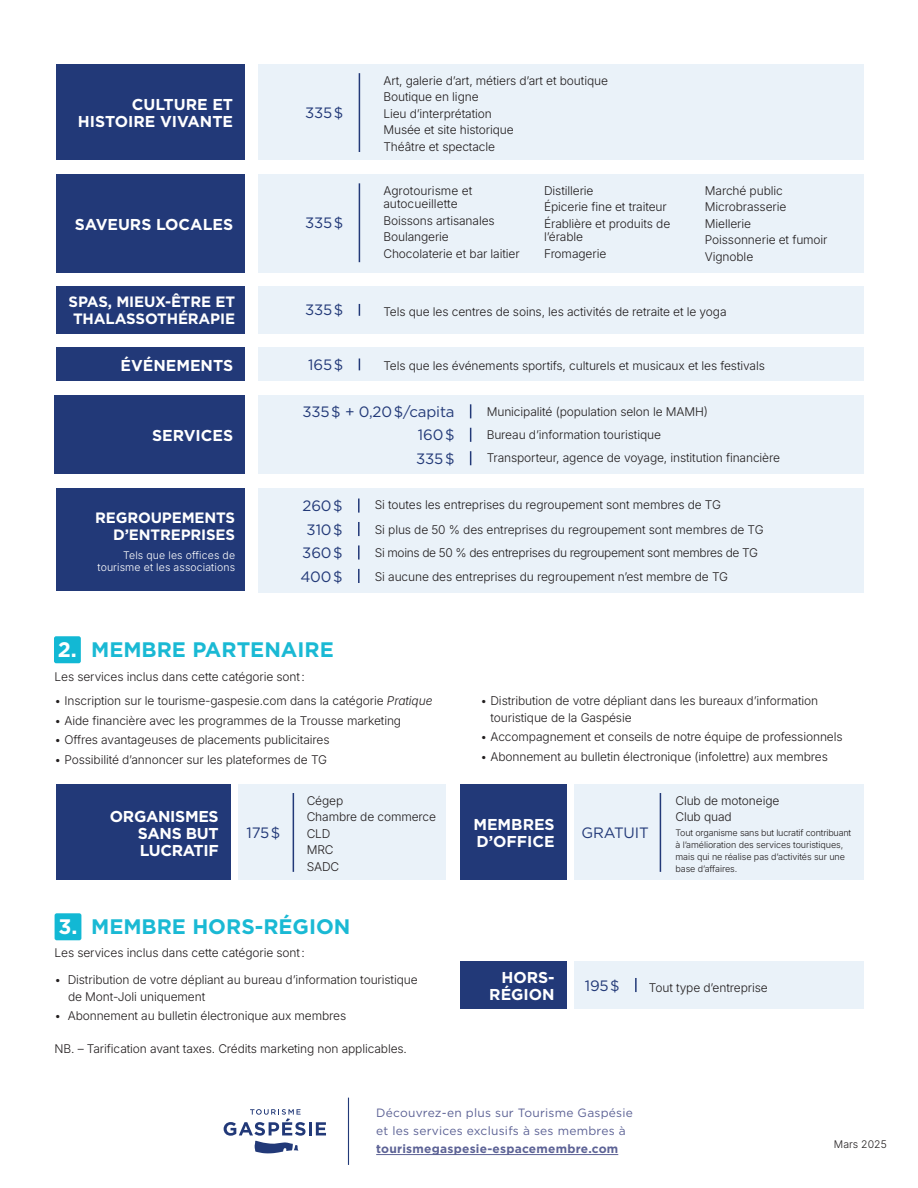
<style>
.page{position:relative;width:918px;height:1188px;background:#fff}
.page>*{position:absolute;margin:0;border:0;box-sizing:border-box;transform-origin:0 0}
.t1{font:700 21px "Gotham HTF";color:#1ab9d4}
.t2{font:700 21px "Gotham HTF";color:#fff}
.t3{font:700 15.75px/16.8px "Gotham HTF";color:#fff;text-align:right}
.t4{font:15px "Gotham HTF";letter-spacing:-.01em;color:#223978}
.t5{font:700 15px/16.8px "Gotham HTF";letter-spacing:-.01em;color:#fff;text-align:center}
.t6{font:12px/13.5px "Inter";letter-spacing:-.01em;color:#231f20}
.t7{font:12px/18px "Gotham HTF";letter-spacing:.02em;color:#5c6295}
.t8{font:12px "Inter";letter-spacing:-.03em;color:#231f20}
.t9{font:700 12px "Gotham HTF";letter-spacing:.02em;color:#5c6295}
.t10{font:10.5px/12px "Inter";letter-spacing:.01em;color:#fff;text-align:right}
.t11{font:10.5px "Inter";color:#231f20}
.t12{font:9px/12px "Inter";letter-spacing:-.01em;color:#231f20}
.s1{font-style:italic}
</style>
<div class="page">
<div style="left:55px;top:395px;width:190px;height:79px;background:#223978"></div>
<div style="left:259px;top:395px;width:605px;height:79px;background:#eaf2f9"></div>
<svg style="left:470px;top:404px;width:1px;height:14px"></svg>
<svg style="left:470px;top:428px;width:1px;height:14px"></svg>
<svg style="left:470px;top:451px;width:1px;height:14px"></svg>
<div style="left:259px;top:65px;width:605px;height:95px;background:#eaf2f9"></div>
<div style="left:56px;top:65px;width:189px;height:95px;background:#223978"></div>
<hr style="left:359px;top:73px;width:1px;height:79px;background:#223978">
<div style="left:56px;top:286px;width:189px;height:47px;background:#223978"></div>
<div style="left:259px;top:286px;width:605px;height:47px;background:#eaf2f9"></div>
<svg style="left:359px;top:304px;width:1px;height:12px"></svg>
<div style="left:259px;top:348px;width:605px;height:33px;background:#eaf2f9"></div>
<div style="left:56px;top:348px;width:189px;height:33px;background:#223978"></div>
<svg style="left:359px;top:358px;width:1px;height:12px"></svg>
<div style="left:259px;top:174px;width:605px;height:98px;background:#eaf2f9"></div>
<div style="left:56px;top:174px;width:189px;height:98px;background:#223978"></div>
<hr style="left:359px;top:183px;width:1px;height:79px;background:#223978">
<div style="left:259px;top:489px;width:605px;height:104px;background:#eaf2f9"></div>
<div style="left:56px;top:489px;width:189px;height:102px;background:#223978"></div>
<svg style="left:358px;top:499px;width:2px;height:14px"></svg>
<svg style="left:358px;top:522px;width:2px;height:14px"></svg>
<svg style="left:358px;top:545px;width:2px;height:15px"></svg>
<svg style="left:358px;top:569px;width:2px;height:14px"></svg>
<div style="left:238px;top:785px;width:208px;height:95px;background:#eaf2f9"></div>
<div style="left:574px;top:785px;width:290px;height:95px;background:#eaf2f9"></div>
<div style="left:56px;top:785px;width:174px;height:95px;background:#223978"></div>
<div style="left:460px;top:785px;width:106px;height:95px;background:#223978"></div>
<hr style="left:293px;top:793px;width:1px;height:79px;background:#223978">
<hr style="left:660px;top:793px;width:1px;height:79px;background:#223978">
<div style="left:574px;top:961px;width:290px;height:47px;background:#eaf2f9"></div>
<div style="left:460px;top:961px;width:106px;height:47px;background:#223978"></div>
<svg style="left:635px;top:978px;width:2px;height:14px"></svg>
<svg style="left:224px;top:1109px;width:102px;height:44px"></svg>
<hr style="left:376px;top:1154px;width:242px;height:1px;background:#5c6295">
<hr style="left:348px;top:1098px;width:1px;height:67px;background:#223978">
<div style="left:54px;top:636px;width:27px;height:27px;background:#12b8d4;border-radius:2px"></div>
<div style="left:55px;top:913px;width:26px;height:27px;background:#12b8d4;border-radius:2px"></div>
<p class="t3" style="left:78px;top:96px;width:157px">CULTURE ET<br>HISTOIRE VIVANTE</p>
<p class="t3" style="left:75px;top:215px;width:160px">SAVEURS LOCALES</p>
<p class="t4" style="left:305px;top:105px;width:40px">335$</p>
<p class="t4" style="left:305px;top:215px;width:40px">335$</p>
<p class="t5" style="left:69px;top:293px;width:168px">SPAS, MIEUX-ÊTRE ET<br>THALASSOTHÉRAPIE</p>
<p class="t4" style="left:305px;top:302px;width:40px">335$</p>
<p class="t3" style="left:120px;top:356px;width:114px">ÉVÉNEMENTS</p>
<p class="t4" style="left:308px;top:356px;width:37px">165$</p>
<p class="t6" style="left:383px;top:73px;width:226px">Art, galerie d’art, métiers d’art et boutique</p>
<p class="t6" style="left:383px;top:90px;width:97px">Boutique en ligne</p>
<p class="t6" style="left:383px;top:106px;width:110px">Lieu d’interprétation</p>
<p class="t6" style="left:383px;top:123px;width:132px">Musée et site historique</p>
<p class="t6" style="left:383px;top:139px;width:113px">Théâtre et spectacle</p>
<p class="t6" style="left:383px;top:184px;width:90px">Agrotourisme et autocueillette</p>
<p class="t6" style="left:383px;top:214px;width:113px">Boissons artisanales</p>
<p class="t6" style="left:383px;top:230px;width:67px">Boulangerie</p>
<p class="t6" style="left:383px;top:247px;width:138px">Chocolaterie et bar laitier</p>
<p class="t6" style="left:544px;top:184px;width:51px">Distillerie</p>
<p class="t6" style="left:544px;top:200px;width:124px">Épicerie fine et traiteur</p>
<p class="t6" style="left:544px;top:217px;width:128px">Érablière et produits de l’érable</p>
<p class="t6" style="left:544px;top:247px;width:64px">Fromagerie</p>
<p class="t6" style="left:705px;top:184px;width:79px">Marché public</p>
<p class="t6" style="left:705px;top:200px;width:83px">Microbrasserie</p>
<p class="t6" style="left:705px;top:217px;width:48px">Miellerie</p>
<p class="t6" style="left:705px;top:233px;width:124px">Poissonnerie et fumoir</p>
<p class="t6" style="left:705px;top:250px;width:50px">Vignoble</p>
<p class="t6" style="left:383px;top:304px;width:345px">Tels que les centres de soins, les activités de retraite et le yoga</p>
<p class="t6" style="left:383px;top:359px;width:383px">Tels que les événements sportifs, culturels et musicaux et les festivals</p>
<p class="t3" style="left:152px;top:427px;width:83px">SERVICES</p>
<p class="t5" style="left:95px;top:509px;width:141px;text-align:right">REGROUPEMENTS<br>D’ENTREPRISES</p>
<p class="t10" style="left:98px;top:549px;width:139px">Tels que les offices de tourisme et les associations</p>
<p class="t4" style="left:303px;top:403px;width:154px">335$ + 0,20$/capita</p>
<p class="t4" style="left:418px;top:427px;width:38px">160$</p>
<p class="t4" style="left:416px;top:450px;width:40px">335$</p>
<p class="t6" style="left:487px;top:404px;width:223px">Municipalité (population selon le MAMH)</p>
<p class="t6" style="left:487px;top:428px;width:176px">Bureau d’information touristique</p>
<p class="t6" style="left:487px;top:450px;width:295px">Transporteur, agence de voyage, institution financière</p>
<p class="t4" style="left:303px;top:498px;width:42px">260$</p>
<p class="t6" style="left:375px;top:497px;width:348px">Si toutes les entreprises du regroupement sont membres de TG</p>
<p class="t4" style="left:307px;top:521px;width:38px">310$</p>
<p class="t6" style="left:375px;top:522px;width:390px">Si plus de 50 % des entreprises du regroupement sont membres de TG</p>
<p class="t4" style="left:302px;top:544px;width:42px">360$</p>
<p class="t8" style="left:375px;top:544px;width:385px">Si moins de 50 % des entreprises du regroupement sont membres de TG</p>
<p class="t4" style="left:300px;top:568px;width:44px">400$</p>
<p class="t6" style="left:375px;top:569px;width:355px">Si aucune des entreprises du regroupement n’est membre de TG</p>
<p class="t2" style="left:58px;top:637px;width:21px">2.</p>
<p class="t1" style="left:91px;top:638px;width:244px">MEMBRE PARTENAIRE</p>
<p class="t6" style="left:55px;top:669px;width:252px">Les services inclus dans cette catégorie sont:</p>
<p class="t6" style="left:55px;top:694px;width:379px">• Inscription sur le tourisme-gaspesie.com dans la catégorie <span class="s1">Pratique</span></p>
<p class="t6" style="left:55px;top:713px;width:348px">• Aide financière avec les programmes de la Trousse marketing</p>
<p class="t6" style="left:55px;top:733px;width:277px">• Offres avantageuses de placements publicitaires</p>
<p class="t6" style="left:55px;top:752px;width:274px">• Possibilité d’annoncer sur les plateformes de TG</p>
<p class="t6" style="left:490px;top:692px;width:329px;line-height:16.5px;text-indent:-10px">• Distribution de votre dépliant dans les bureaux d’information touristique de la Gaspésie</p>
<p class="t6" style="left:481px;top:730px;width:364px">• Accompagnement et conseils de notre équipe de professionnels</p>
<p class="t6" style="left:481px;top:749px;width:349px">• Abonnement au bulletin électronique (infolettre) aux membres</p>
<p class="t6" style="left:307px;top:793px;width:38px">Cégep</p>
<p class="t6" style="left:307px;top:810px;width:131px">Chambre de commerce</p>
<p class="t6" style="left:307px;top:826px;width:25px">CLD</p>
<p class="t6" style="left:307px;top:843px;width:28px">MRC</p>
<p class="t6" style="left:307px;top:859px;width:34px">SADC</p>
<p class="t3" style="left:138px;top:808px;width:82px;text-align:justify;text-indent:-28px">ORGANISMES SANS BUT LUCRATIF</p>
<p class="t3" style="left:473px;top:816px;width:83px;text-align:left">MEMBRES<br>D’OFFICE</p>
<p class="t4" style="left:247px;top:824px;width:35px">175$</p>
<p class="t4" style="left:581px;top:824px;width:69px">GRATUIT</p>
<p class="t1" style="left:91px;top:914px;width:261px">MEMBRE HORS-RÉGION</p>
<p class="t6" style="left:55px;top:946px;width:252px">Les services inclus dans cette catégorie sont:</p>
<p class="t2" style="left:58px;top:914px;width:21px">3.</p>
<p class="t6" style="left:675px;top:793px;width:106px">Club de motoneige</p>
<p class="t6" style="left:675px;top:810px;width:58px">Club quad</p>
<p class="t12" style="left:675px;top:827px;width:177px">Tout organisme sans but lucratif contribuant à l’amélioration des services touristiques, mais qui ne réalise pas d’activités sur une base d’affaires.</p>
<p class="t6" style="left:68px;top:971px;width:351px;line-height:16.5px;text-indent:-14px">• Distribution de votre dépliant au bureau d’information touristique de Mont-Joli uniquement</p>
<p class="t6" style="left:55px;top:1009px;width:293px">• Abonnement au bulletin électronique aux membres</p>
<p class="t6" style="left:55px;top:1041px;width:354px">NB. – Tarification avant taxes. Crédits marketing non applicables.</p>
<p class="t3" style="left:489px;top:968px;width:67px">HORS-<br>RÉGION</p>
<p class="t4" style="left:585px;top:977px;width:36px">195$</p>
<p class="t6" style="left:649px;top:980px;width:120px">Tout type d’entreprise</p>
<p class="t7" style="left:376px;top:1104px;width:258px">Découvrez-en plus sur Tourisme Gaspésie et les services exclusifs à ses membres à</p>
<p class="t9" style="left:376px;top:1142px;width:244px">tourismegaspesie-espacemembre.com</p>
<p class="t11" style="left:834px;top:1136px;width:54px">Mars 2025</p>
</div>
